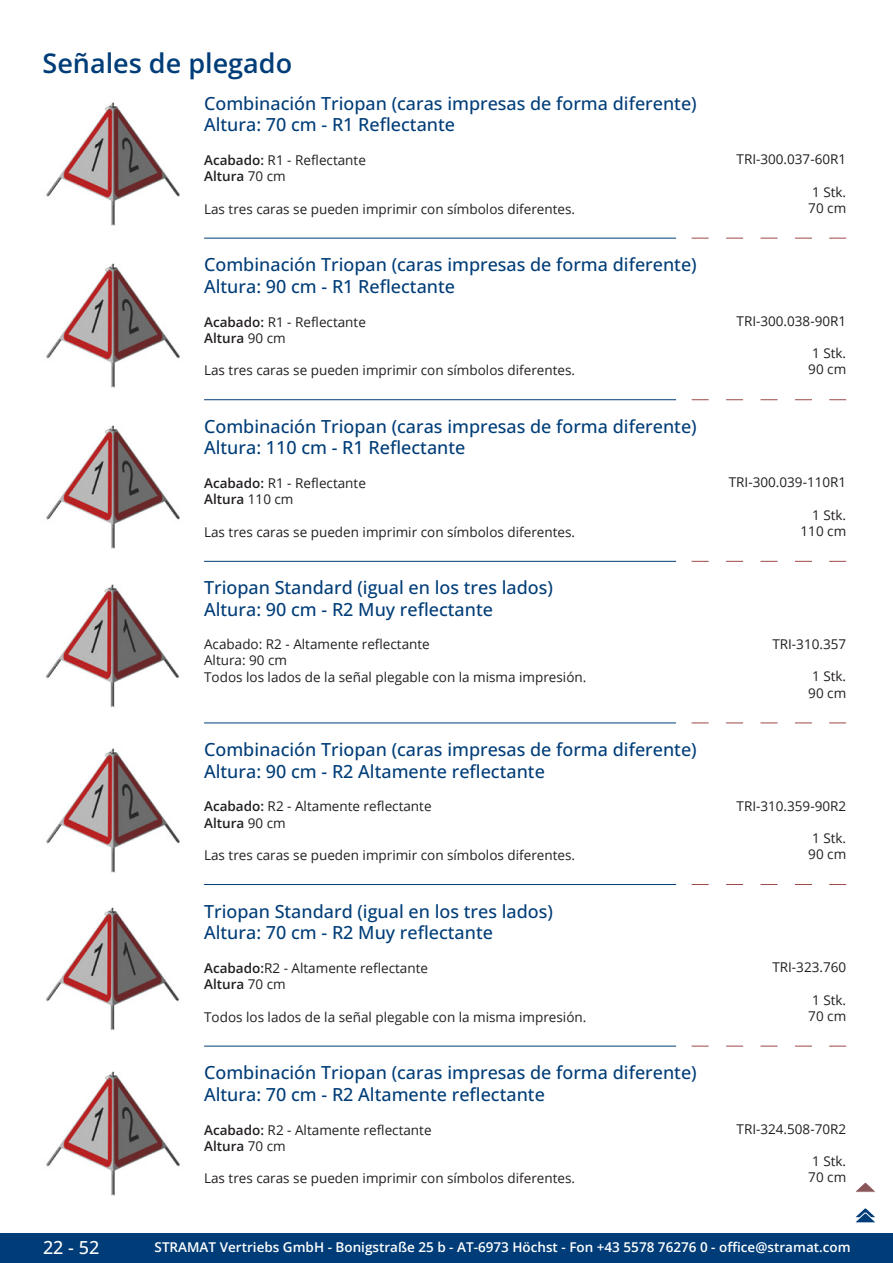
<style>
.page{position:relative;width:893px;height:1263px;background:#fff}
.page>*{position:absolute;margin:0;border:0;box-sizing:border-box;transform-origin:0 0}
.GruppeName{font:600 27px "Open Sans";color:#003d78}
.ArtikelName{font:500 18px/21.6px "Open Sans";color:#003d78}
.t1{font:500 18px "Open Sans";color:#fff}
.Beschreibung{font:13.5px/16.2px "Open Sans";color:#231f20}
.ArtikelNummer{font:13.5px "Open Sans";color:#231f20}
.t2{font:600 13.5px "Open Sans";color:#fff}
.s1{font-weight:600}
</style>
<div class="page">
<div style="left:0;top:1233px;width:893px;height:30px;background:#003d78"></div>
<img style="left:46px;top:102px;width:134px;height:124px">
<img style="left:46px;top:263px;width:134px;height:125px">
<svg style="left:692px;top:238px;width:17px;height:1px"></svg>
<svg style="left:726px;top:238px;width:17px;height:1px"></svg>
<svg style="left:760px;top:238px;width:17px;height:1px"></svg>
<svg style="left:795px;top:238px;width:17px;height:1px"></svg>
<svg style="left:829px;top:238px;width:17px;height:1px"></svg>
<hr style="left:204px;top:238px;width:472px;height:1px;background:#003d78">
<img style="left:46px;top:425px;width:134px;height:124px">
<svg style="left:692px;top:399px;width:17px;height:1px"></svg>
<svg style="left:726px;top:399px;width:17px;height:1px"></svg>
<svg style="left:760px;top:399px;width:17px;height:1px"></svg>
<svg style="left:795px;top:399px;width:17px;height:1px"></svg>
<svg style="left:829px;top:399px;width:17px;height:1px"></svg>
<hr style="left:204px;top:399px;width:472px;height:1px;background:#003d78">
<img style="left:46px;top:584px;width:134px;height:124px">
<svg style="left:692px;top:561px;width:17px;height:1px"></svg>
<svg style="left:726px;top:561px;width:17px;height:1px"></svg>
<svg style="left:760px;top:561px;width:17px;height:1px"></svg>
<svg style="left:795px;top:561px;width:17px;height:1px"></svg>
<svg style="left:829px;top:561px;width:17px;height:1px"></svg>
<hr style="left:204px;top:561px;width:472px;height:1px;background:#003d78">
<img style="left:46px;top:748px;width:134px;height:125px">
<svg style="left:692px;top:723px;width:17px;height:1px"></svg>
<svg style="left:726px;top:723px;width:17px;height:1px"></svg>
<svg style="left:760px;top:723px;width:17px;height:1px"></svg>
<svg style="left:795px;top:723px;width:17px;height:1px"></svg>
<svg style="left:829px;top:723px;width:17px;height:1px"></svg>
<hr style="left:204px;top:723px;width:472px;height:1px;background:#003d78">
<img style="left:46px;top:907px;width:134px;height:124px">
<svg style="left:692px;top:884px;width:17px;height:1px"></svg>
<svg style="left:726px;top:884px;width:17px;height:1px"></svg>
<svg style="left:760px;top:884px;width:17px;height:1px"></svg>
<svg style="left:795px;top:884px;width:17px;height:1px"></svg>
<svg style="left:829px;top:884px;width:17px;height:1px"></svg>
<hr style="left:204px;top:884px;width:472px;height:1px;background:#003d78">
<img style="left:46px;top:1071px;width:134px;height:125px">
<svg style="left:692px;top:1046px;width:17px;height:1px"></svg>
<svg style="left:726px;top:1046px;width:17px;height:1px"></svg>
<svg style="left:760px;top:1046px;width:17px;height:1px"></svg>
<svg style="left:795px;top:1046px;width:17px;height:1px"></svg>
<svg style="left:829px;top:1046px;width:17px;height:1px"></svg>
<hr style="left:204px;top:1046px;width:472px;height:1px;background:#003d78">
<svg style="left:856px;top:1183px;width:19px;height:9px"></svg>
<svg style="left:855px;top:1208px;width:21px;height:15px"></svg>
<p class="GruppeName" style="left:43px;top:44px;width:251px">Señales de plegado</p>
<p class="ArtikelName" style="left:204px;top:92px;width:494px">Combinación Triopan (caras impresas de forma diferente)<br>Altura: 70 cm - R1 Reflectante</p>
<p class="Beschreibung" style="left:204px;top:152px;width:163px"><span class="s1">Acabado:</span> R1 - Reflectante<br><span class="s1">Altura</span> 70 cm</p>
<p class="Beschreibung" style="left:204px;top:200px;width:372px">Las tres caras se pueden imprimir con símbolos diferentes.</p>
<p class="ArtikelName" style="left:204px;top:253px;width:494px">Combinación Triopan (caras impresas de forma diferente)<br>Altura: 90 cm - R1 Reflectante</p>
<p class="Beschreibung" style="left:204px;top:313px;width:163px"><span class="s1">Acabado:</span> R1 - Reflectante<br><span class="s1">Altura</span> 90 cm</p>
<p class="Beschreibung" style="left:204px;top:362px;width:372px">Las tres caras se pueden imprimir con símbolos diferentes.</p>
<p class="ArtikelName" style="left:204px;top:415px;width:494px">Combinación Triopan (caras impresas de forma diferente)<br>Altura: 110 cm - R1 Reflectante</p>
<p class="Beschreibung" style="left:204px;top:475px;width:163px"><span class="s1">Acabado:</span> R1 - Reflectante<br><span class="s1">Altura</span> 110 cm</p>
<p class="Beschreibung" style="left:204px;top:523px;width:372px">Las tres caras se pueden imprimir con símbolos diferentes.</p>
<p class="ArtikelNummer" style="left:736px;top:150px;width:111px">TRI-300.037-60R1</p>
<p class="ArtikelNummer" style="left:812px;top:182px;width:36px">1 Stk.</p>
<p class="ArtikelNummer" style="left:808px;top:199px;width:39px">70 cm</p>
<p class="ArtikelNummer" style="left:736px;top:312px;width:111px">TRI-300.038-90R1</p>
<p class="ArtikelNummer" style="left:812px;top:344px;width:36px">1 Stk.</p>
<p class="ArtikelNummer" style="left:808px;top:360px;width:39px">90 cm</p>
<p class="ArtikelNummer" style="left:729px;top:473px;width:119px">TRI-300.039-110R1</p>
<p class="ArtikelNummer" style="left:812px;top:506px;width:36px">1 Stk.</p>
<p class="ArtikelNummer" style="left:800px;top:522px;width:47px">110 cm</p>
<p class="ArtikelName" style="left:204px;top:576px;width:350px">Triopan Standard (igual en los tres lados)<br>Altura: 90 cm - R2 Muy reflectante</p>
<p class="Beschreibung" style="left:204px;top:636px;width:384px">Acabado: R2 - Altamente reflectante<br>Altura: 90 cm<br>Todos los lados de la señal plegable con la misma impresión.</p>
<p class="ArtikelNummer" style="left:772px;top:635px;width:75px">TRI-310.357</p>
<p class="ArtikelNummer" style="left:812px;top:667px;width:36px">1 Stk.</p>
<p class="ArtikelNummer" style="left:808px;top:683px;width:39px">90 cm</p>
<p class="ArtikelName" style="left:204px;top:738px;width:494px">Combinación Triopan (caras impresas de forma diferente)<br>Altura: 90 cm - R2 Altamente reflectante</p>
<p class="Beschreibung" style="left:204px;top:798px;width:229px"><span class="s1">Acabado:</span> R2 - Altamente reflectante<br><span class="s1">Altura</span> 90 cm</p>
<p class="Beschreibung" style="left:204px;top:847px;width:372px">Las tres caras se pueden imprimir con símbolos diferentes.</p>
<p class="ArtikelName" style="left:204px;top:900px;width:350px">Triopan Standard (igual en los tres lados)<br>Altura: 70 cm - R2 Muy reflectante</p>
<p class="Beschreibung" style="left:204px;top:960px;width:225px"><span class="s1">Acabado:</span>R2 - Altamente reflectante<br><span class="s1">Altura</span> 70 cm</p>
<p class="Beschreibung" style="left:204px;top:1008px;width:384px">Todos los lados de la señal plegable con la misma impresión.</p>
<p class="ArtikelName" style="left:204px;top:1061px;width:494px">Combinación Triopan (caras impresas de forma diferente)<br>Altura: 70 cm - R2 Altamente reflectante</p>
<p class="Beschreibung" style="left:204px;top:1121px;width:229px"><span class="s1">Acabado:</span> R2 - Altamente reflectante<br><span class="s1">Altura</span> 70 cm</p>
<p class="Beschreibung" style="left:204px;top:1170px;width:372px">Las tres caras se pueden imprimir con símbolos diferentes.</p>
<p class="ArtikelNummer" style="left:736px;top:796px;width:111px">TRI-310.359-90R2</p>
<p class="ArtikelNummer" style="left:812px;top:829px;width:36px">1 Stk.</p>
<p class="ArtikelNummer" style="left:808px;top:845px;width:39px">90 cm</p>
<p class="ArtikelNummer" style="left:772px;top:958px;width:75px">TRI-323.760</p>
<p class="ArtikelNummer" style="left:812px;top:990px;width:36px">1 Stk.</p>
<p class="ArtikelNummer" style="left:808px;top:1007px;width:39px">70 cm</p>
<p class="ArtikelNummer" style="left:736px;top:1120px;width:111px">TRI-324.508-70R2</p>
<p class="ArtikelNummer" style="left:812px;top:1152px;width:36px">1 Stk.</p>
<p class="ArtikelNummer" style="left:808px;top:1168px;width:39px">70 cm</p>
<h2 class="t1" style="left:43px;top:1234px;width:58px">22 - 52</h2>
<p class="t2" style="left:155px;top:1238px;width:698px">STRAMAT Vertriebs GmbH - Bonigstraße 25 b - AT-6973 Höchst - Fon +43 5578 76276 0 - office@stramat.com</p>
</div>
